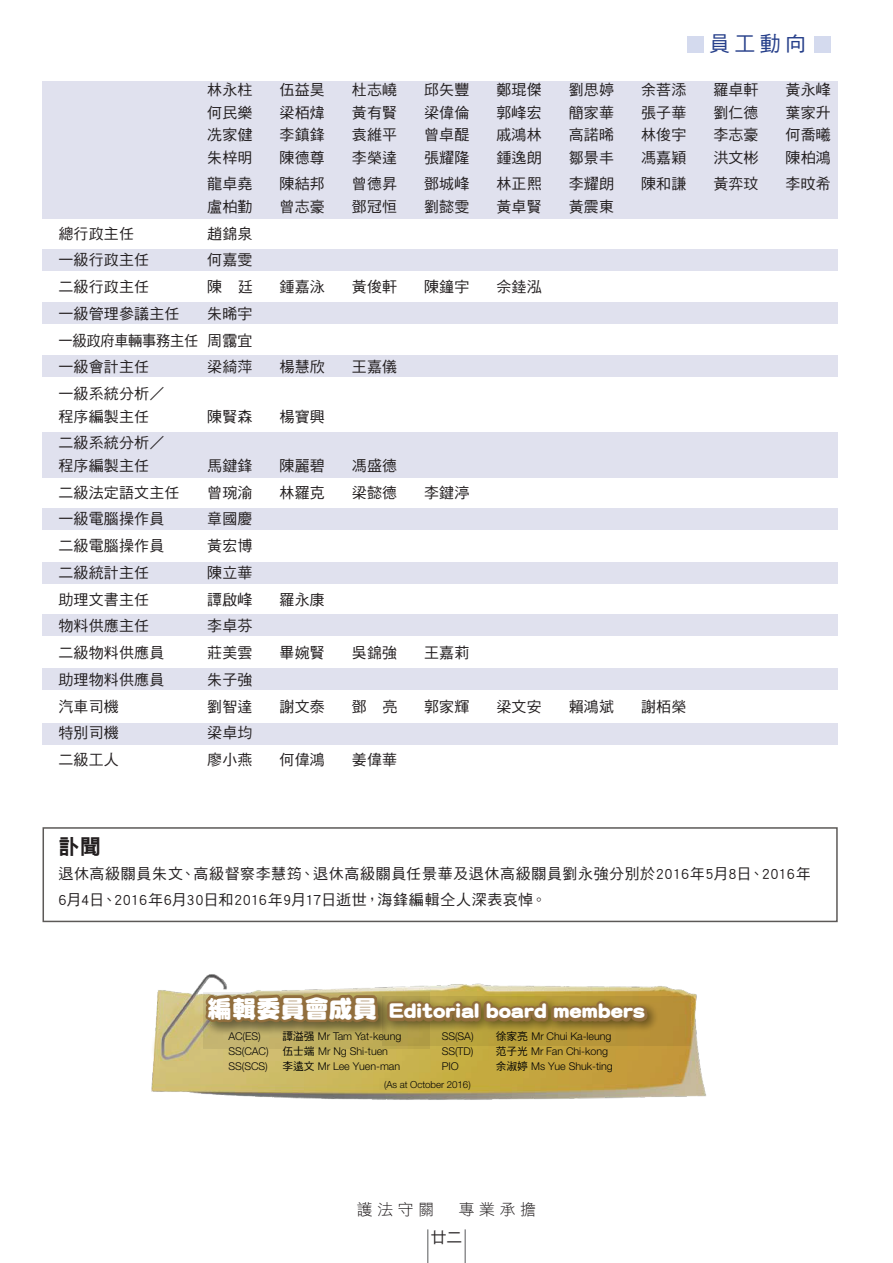
<style>
.page{position:relative;width:893px;height:1263px;background:#fff}
.page>*{position:absolute;margin:0;border:0;box-sizing:border-box;transform-origin:0 0}
.t1{font:21px "DF Hei Std W5";color:#263f8a}
.t2{font:21px "DF Hei Std W9";color:#231f20}
.t3{font:18.75px "DF Yuan UB HKP BF";letter-spacing:.02em;color:#fff}
.t4{font:15.75px "DF Hei Std W3";letter-spacing:.3em;color:#231f20}
.t5{font:15.75px "DF Hei Std W5";color:#231f20}
.t6{font:15px/22.5px "DF Hei Std W5";letter-spacing:.01em;color:#231f20}
.t7{font:15px/25.5px "DF Hei Std W5";letter-spacing:.035em;color:#231f20}
.t8{font:15px "DF Hei Std W5";letter-spacing:-.02em;color:#231f20;scale:.95 1}
.t9{font:300 10.65px "Helvetica Neue LT Std";letter-spacing:-.005em;color:#050504}
.t10{font:300 9.75px "Helvetica Neue LT Std";letter-spacing:-.005em;color:#050504}
.s1{font-size:24.15px}
.s2{font-family:"DF Hei HK W5";font-weight:400}
</style>
<div class="page">
<hr style="left:427px;top:1229px;width:1px;height:34px;background:#57585a">
<hr style="left:465px;top:1229px;width:1px;height:34px;background:#57585a">
<div style="left:43px;top:249px;width:795px;height:22px;background:#e0e1ee"></div>
<div style="left:43px;top:302px;width:795px;height:21px;background:#e0e1ee"></div>
<div style="left:43px;top:432px;width:795px;height:46px;background:#e0e1ee"></div>
<div style="left:43px;top:356px;width:795px;height:21px;background:#e0e1ee"></div>
<div style="left:43px;top:508px;width:795px;height:22px;background:#e0e1ee"></div>
<div style="left:43px;top:615px;width:795px;height:21px;background:#e0e1ee"></div>
<div style="left:43px;top:668px;width:795px;height:22px;background:#e0e1ee"></div>
<div style="left:43px;top:723px;width:795px;height:21px;background:#e0e1ee"></div>
<div style="left:43px;top:562px;width:795px;height:22px;background:#e0e1ee"></div>
<div style="left:43px;top:81px;width:795px;height:137px;background:#e0e1ee"></div>
<div style="left:43px;top:827px;width:795px;height:95px;border:2px solid #5c5957"></div>
<img style="left:151px;top:983px;width:555px;height:117px">
<svg style="left:203px;top:1027px;width:238px;height:37px;background:#c2b164"></svg>
<svg style="left:382px;top:996px;width:319px;height:65px;background:#bc9f43"></svg>
<svg style="left:201px;top:974px;width:450px;height:53px"></svg>
<div style="left:687px;top:36px;width:16px;height:16px;background:#d4daee"></div>
<div style="left:814px;top:36px;width:16px;height:16px;background:#d4daee"></div>
<p class="t1" style="left:709px;top:32px;width:99px">員工動向</p>
<p class="t6" style="left:207px;top:78px;width:47px">林永柱</p>
<p class="t6" style="left:280px;top:78px;width:47px">伍益昊</p>
<p class="t6" style="left:352px;top:78px;width:47px">杜志嶢</p>
<p class="t6" style="left:424px;top:78px;width:47px">邱矢豐</p>
<p class="t6" style="left:496px;top:78px;width:47px">鄭琨傑</p>
<p class="t6" style="left:569px;top:78px;width:47px">劉思婷</p>
<p class="t6" style="left:641px;top:78px;width:47px">余菩添</p>
<p class="t6" style="left:713px;top:78px;width:47px">羅卓軒</p>
<p class="t6" style="left:786px;top:78px;width:47px">黃永峰</p>
<p class="t6" style="left:207px;top:101px;width:47px">何民樂</p>
<p class="t6" style="left:280px;top:101px;width:47px">梁栢煒</p>
<p class="t6" style="left:352px;top:101px;width:47px">黃有賢</p>
<p class="t6" style="left:424px;top:101px;width:47px">梁偉倫</p>
<p class="t6" style="left:496px;top:101px;width:47px">郭峰宏</p>
<p class="t6" style="left:569px;top:101px;width:47px">簡家華</p>
<p class="t6" style="left:641px;top:101px;width:47px">張子華</p>
<p class="t6" style="left:713px;top:101px;width:47px">劉仁德</p>
<p class="t6" style="left:786px;top:101px;width:47px">葉家升</p>
<p class="t6" style="left:207px;top:123px;width:47px">冼家健</p>
<p class="t6" style="left:280px;top:123px;width:47px">李鎮鋒</p>
<p class="t6" style="left:352px;top:123px;width:47px">袁維平</p>
<p class="t6" style="left:424px;top:123px;width:47px">曾卓醍</p>
<p class="t6" style="left:496px;top:123px;width:47px">戚鴻林</p>
<p class="t6" style="left:569px;top:123px;width:47px">高諾晞</p>
<p class="t6" style="left:641px;top:123px;width:47px">林俊宇</p>
<p class="t6" style="left:713px;top:123px;width:47px">李志豪</p>
<p class="t6" style="left:786px;top:123px;width:47px">何喬曦</p>
<p class="t6" style="left:207px;top:146px;width:47px">朱梓明</p>
<p class="t6" style="left:280px;top:146px;width:47px">陳德尊</p>
<p class="t6" style="left:352px;top:146px;width:47px">李榮達</p>
<p class="t6" style="left:424px;top:146px;width:47px">張耀隆</p>
<p class="t6" style="left:496px;top:146px;width:47px">鍾逸朗</p>
<p class="t6" style="left:569px;top:146px;width:47px">鄒景丰</p>
<p class="t6" style="left:641px;top:146px;width:47px">馮嘉穎</p>
<p class="t6" style="left:713px;top:146px;width:47px">洪文彬</p>
<p class="t6" style="left:786px;top:146px;width:47px">陳柏鴻</p>
<p class="t6" style="left:207px;top:172px;width:47px">龍卓堯</p>
<p class="t6" style="left:280px;top:172px;width:47px">陳結邦</p>
<p class="t6" style="left:352px;top:172px;width:47px">曾德昇</p>
<p class="t6" style="left:424px;top:172px;width:47px">鄧城峰</p>
<p class="t6" style="left:496px;top:172px;width:47px">林正熙</p>
<p class="t6" style="left:569px;top:172px;width:47px">李耀朗</p>
<p class="t6" style="left:641px;top:172px;width:47px">陳和謙</p>
<p class="t6" style="left:713px;top:172px;width:47px">黃弈玟</p>
<p class="t6" style="left:786px;top:172px;width:47px">李旼希</p>
<p class="t6" style="left:207px;top:195px;width:47px">盧柏勤</p>
<p class="t6" style="left:280px;top:195px;width:47px">曾志豪</p>
<p class="t6" style="left:352px;top:195px;width:47px">鄧冠恒</p>
<p class="t6" style="left:424px;top:195px;width:47px">劉懿雯</p>
<p class="t6" style="left:496px;top:195px;width:47px">黃卓賢</p>
<p class="t6" style="left:569px;top:195px;width:47px">黃震東</p>
<p class="t6" style="left:58px;top:222px;width:77px">總行政主任</p>
<p class="t6" style="left:207px;top:222px;width:47px">趙錦泉</p>
<p class="t6" style="left:58px;top:248px;width:92px">一級行政主任</p>
<p class="t6" style="left:207px;top:248px;width:47px">何嘉雯</p>
<p class="t6" style="left:58px;top:275px;width:92px">二級行政主任</p>
<p class="t6" style="left:207px;top:275px;width:47px">陳 廷</p>
<p class="t6" style="left:280px;top:275px;width:47px">鍾嘉泳</p>
<p class="t6" style="left:352px;top:275px;width:47px">黃俊軒</p>
<p class="t6" style="left:424px;top:275px;width:47px">陳鐘宇</p>
<p class="t6" style="left:496px;top:275px;width:47px">佘錴泓</p>
<p class="t6" style="left:58px;top:302px;width:123px">一級管理參議主任</p>
<p class="t6" style="left:207px;top:302px;width:47px">朱晞宇</p>
<p class="t8" style="left:58px;top:332px;width:206px">一級政府車輛事務主任 周靄宜</p>
<p class="t6" style="left:58px;top:355px;width:92px">一級會計主任</p>
<p class="t6" style="left:207px;top:355px;width:47px">梁綺萍</p>
<p class="t6" style="left:280px;top:355px;width:47px">楊慧欣</p>
<p class="t6" style="left:352px;top:355px;width:47px">王嘉儀</p>
<p class="t6" style="left:58px;top:382px;width:107px">一級系統分析／程序編製主任</p>
<p class="t6" style="left:207px;top:405px;width:47px">陳賢森</p>
<p class="t6" style="left:280px;top:405px;width:47px">楊寶興</p>
<p class="t6" style="left:58px;top:431px;width:107px">二級系統分析／程序編製主任</p>
<p class="t6" style="left:207px;top:454px;width:47px">馬鍵鋒</p>
<p class="t6" style="left:280px;top:454px;width:47px">陳麗碧</p>
<p class="t6" style="left:352px;top:454px;width:47px">馮盛德</p>
<p class="t6" style="left:58px;top:481px;width:123px">二級法定語文主任</p>
<p class="t6" style="left:207px;top:481px;width:47px">曾琬渝</p>
<p class="t6" style="left:280px;top:481px;width:47px">林羅克</p>
<p class="t6" style="left:352px;top:481px;width:47px">梁懿德</p>
<p class="t6" style="left:424px;top:481px;width:47px">李鍵渟</p>
<p class="t6" style="left:58px;top:507px;width:107px">一級電腦操作員</p>
<p class="t6" style="left:207px;top:507px;width:47px">章國慶</p>
<p class="t6" style="left:58px;top:534px;width:107px">二級電腦操作員</p>
<p class="t6" style="left:207px;top:534px;width:47px">黃宏博</p>
<p class="t6" style="left:58px;top:561px;width:92px">二級統計主任</p>
<p class="t6" style="left:207px;top:561px;width:47px">陳立華</p>
<p class="t6" style="left:58px;top:588px;width:92px">助理文書主任</p>
<p class="t6" style="left:207px;top:588px;width:47px">譚啟峰</p>
<p class="t6" style="left:280px;top:588px;width:47px">羅永康</p>
<p class="t6" style="left:58px;top:614px;width:92px">物料供應主任</p>
<p class="t6" style="left:207px;top:614px;width:47px">李卓芬</p>
<p class="t6" style="left:58px;top:641px;width:107px">二級物料供應員</p>
<p class="t6" style="left:207px;top:641px;width:47px">莊美雲</p>
<p class="t6" style="left:280px;top:641px;width:47px">畢婉賢</p>
<p class="t6" style="left:352px;top:641px;width:47px">吳錦強</p>
<p class="t6" style="left:424px;top:641px;width:47px">王嘉莉</p>
<p class="t6" style="left:58px;top:668px;width:107px">助理物料供應員</p>
<p class="t6" style="left:207px;top:668px;width:47px">朱子強</p>
<p class="t6" style="left:58px;top:695px;width:62px">汽車司機</p>
<p class="t6" style="left:207px;top:695px;width:47px">劉智達</p>
<p class="t6" style="left:280px;top:695px;width:47px">謝文泰</p>
<p class="t6" style="left:352px;top:695px;width:47px">鄧 亮</p>
<p class="t6" style="left:424px;top:695px;width:47px">郭家輝</p>
<p class="t6" style="left:496px;top:695px;width:47px">梁文安</p>
<p class="t6" style="left:569px;top:695px;width:47px">賴鴻斌</p>
<p class="t6" style="left:641px;top:695px;width:47px">謝栢榮</p>
<p class="t6" style="left:58px;top:721px;width:62px">特別司機</p>
<p class="t6" style="left:207px;top:721px;width:47px">梁卓均</p>
<p class="t6" style="left:58px;top:748px;width:62px">二級工人</p>
<p class="t6" style="left:207px;top:748px;width:47px">廖小燕</p>
<p class="t6" style="left:280px;top:748px;width:47px">何偉鴻</p>
<p class="t6" style="left:352px;top:748px;width:47px">姜偉華</p>
<p class="t2" style="left:58px;top:835px;width:44px">訃聞</p>
<p class="t7" style="left:58px;top:861px;width:754px">退休高級關員朱文、高級督察李慧筠、退休高級關員任景華及退休高級關員劉永強分別於2016年5月8日、2016年<br>6月4日、2016年6月30日和2016年9月17日逝世，海鋒編輯仝人深表哀悼。</p>
<p class="t3" style="left:208px;top:1001px;width:439px"><span class="s1">編輯委員會成員</span> Editorial board members</p>
<p class="t9" style="left:228px;top:1030px;width:34px">AC(ES)</p>
<p class="t9" style="left:282px;top:1030px;width:120px"><span class="s2">譚溢强</span> Mr Tam Yat-keung</p>
<p class="t9" style="left:228px;top:1045px;width:42px">SS(CAC)</p>
<p class="t9" style="left:282px;top:1045px;width:107px"><span class="s2">伍士端</span> Mr Ng Shi-tuen</p>
<p class="t9" style="left:228px;top:1059px;width:41px">SS(SCS)</p>
<p class="t9" style="left:282px;top:1059px;width:119px"><span class="s2">李遠文</span> Mr Lee Yuen-man</p>
<p class="t9" style="left:442px;top:1030px;width:33px">SS(SA)</p>
<p class="t9" style="left:496px;top:1030px;width:117px"><span class="s2">徐家亮</span> Mr Chui Ka-leung</p>
<p class="t9" style="left:442px;top:1045px;width:33px">SS(TD)</p>
<p class="t9" style="left:496px;top:1045px;width:114px"><span class="s2">范子光</span> Mr Fan Chi-kong</p>
<p class="t9" style="left:442px;top:1059px;width:18px">PIO</p>
<p class="t9" style="left:496px;top:1059px;width:119px"><span class="s2">余淑婷</span> Ms Yue Shuk-ting</p>
<p class="t10" style="left:384px;top:1079px;width:88px">(As at October 2016)</p>
<p class="t4" style="left:357px;top:1201px;width:79px">護法守關</p>
<p class="t4" style="left:459px;top:1201px;width:79px">專業承擔</p>
<p class="t5" style="left:431px;top:1229px;width:33px">廿二</p>
</div>
